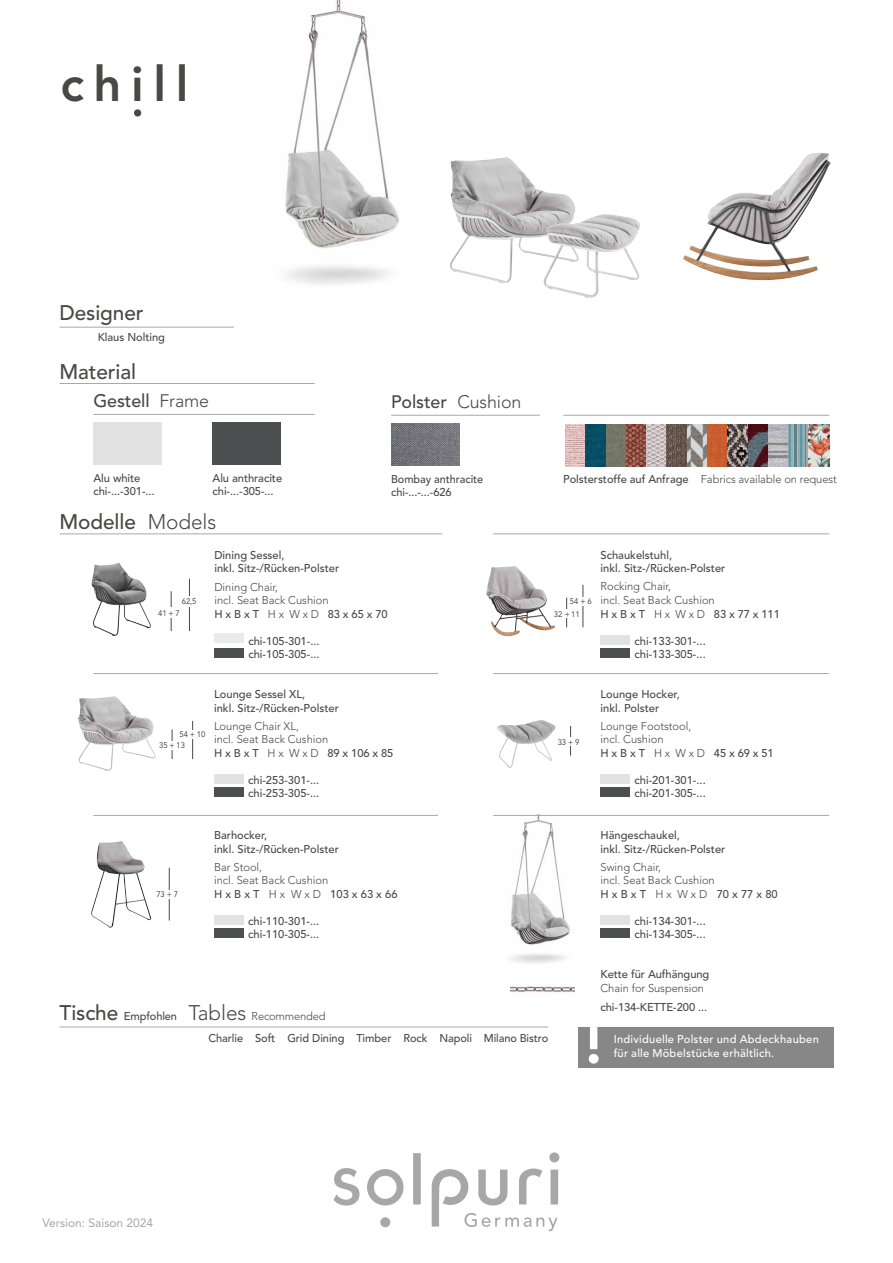
<style>
.page{position:relative;width:893px;height:1263px;background:#fff}
.page>*{position:absolute;margin:0;border:0;box-sizing:border-box;transform-origin:0 0}
.t1{font:800 48.6px "Avenir LT Std";letter-spacing:.2em;color:#484847}
.t2{font:500 21px "Avenir LT Std";letter-spacing:-.005em;color:#484847}
.t3{font:500 18px "Avenir LT Std";letter-spacing:-.005em;color:#484847}
.t4{font:12px "Avenir LT Std";color:#a7a7a8}
.t5{font:500 11.25px/13.5px "Avenir LT Std";color:#484847}
.t6{font:300 11.25px/13.5px "Avenir LT Std";color:#484847}
.t7{font:500 11.25px/14.2px "Avenir LT Std";letter-spacing:.025em;color:#fff}
.t8{font:8.1px "Avenir LT Std";letter-spacing:-.015em;color:#484847;scale:.95 1}
.s1{font-weight:300}
.s2{font-weight:500}
.s3{font-weight:500;font-size:21px}
.s4{font-size:21px}
</style>
<div class="page">
<svg style="left:367px;top:1169px;width:36px;height:36px"></svg>
<div style="left:413px;top:1153px;width:8px;height:51px;background:#a7a7a8"></div>
<div style="left:380px;top:1217px;width:10px;height:10px;background:#a7a7a8;border-radius:50%"></div>
<div style="left:549px;top:1152px;width:10px;height:10px;background:#a7a7a8;border-radius:50%"></div>
<div style="left:551px;top:1169px;width:7px;height:35px;background:#a7a7a8"></div>
<svg style="left:334px;top:1168px;width:25px;height:37px"></svg>
<svg style="left:432px;top:1168px;width:125px;height:63px"></svg>
<div style="left:578px;top:1027px;width:255px;height:40px;background:#868786"></div>
<svg style="left:589px;top:1027px;width:10px;height:37px"></svg>
<img style="left:510px;top:816px;width:60px;height:147px">
<img style="left:285px;top:0;width:114px;height:285px">
<hr style="left:60px;top:1027px;width:488px;height:1px;background:#a9a9aa">
<hr style="left:60px;top:534px;width:382px;height:1px;background:#a9a9aa">
<hr style="left:60px;top:383px;width:255px;height:1px;background:#a9a9aa">
<hr style="left:94px;top:673px;width:344px;height:1px;background:#a9a9aa">
<hr style="left:60px;top:327px;width:174px;height:1px;background:#a9a9aa">
<hr style="left:493px;top:815px;width:336px;height:1px;background:#a9a9aa">
<hr style="left:94px;top:815px;width:344px;height:1px;background:#a9a9aa">
<hr style="left:493px;top:534px;width:336px;height:1px;background:#a9a9aa">
<hr style="left:493px;top:673px;width:336px;height:1px;background:#a9a9aa">
<div style="left:134px;top:109px;width:7px;height:8px;background:#484847;border-radius:50%"></div>
<hr style="left:94px;top:414px;width:221px;height:1px;background:#a9a9aa">
<div style="left:94px;top:422px;width:68px;height:43px;background:#e1e2e1"></div>
<div style="left:213px;top:422px;width:68px;height:43px;background:#4b4f50"></div>
<div style="left:214px;top:774px;width:30px;height:9px;background:#e1e2e1"></div>
<div style="left:214px;top:787px;width:30px;height:10px;background:#4b4f50"></div>
<hr style="left:172px;top:729px;width:1px;height:30px;background:#484847">
<div style="left:157px;top:741px;width:30px;height:8px;background:#fff"></div>
<hr style="left:192px;top:721px;width:1px;height:38px;background:#484847">
<div style="left:178px;top:730px;width:29px;height:8px;background:#fff"></div>
<div style="left:600px;top:774px;width:30px;height:9px;background:#e1e2e1"></div>
<div style="left:600px;top:787px;width:30px;height:10px;background:#4b4f50"></div>
<hr style="left:570px;top:726px;width:1px;height:30px;background:#484847">
<div style="left:554px;top:738px;width:29px;height:8px;background:#fff"></div>
<div style="left:600px;top:635px;width:30px;height:9px;background:#e1e2e1"></div>
<div style="left:600px;top:648px;width:30px;height:10px;background:#4b4f50"></div>
<svg style="left:566px;top:605px;width:1px;height:22px"></svg>
<div style="left:552px;top:609px;width:30px;height:9px;background:#fff"></div>
<hr style="left:583px;top:585px;width:1px;height:42px;background:#484847">
<div style="left:566px;top:597px;width:30px;height:8px;background:#fff"></div>
<div style="left:600px;top:915px;width:30px;height:9px;background:#e1e2e1"></div>
<div style="left:600px;top:928px;width:30px;height:10px;background:#4b4f50"></div>
<img style="left:450px;top:157px;width:190px;height:141px">
<img style="left:683px;top:153px;width:137px;height:127px">
<img style="left:78px;top:696px;width:78px;height:75px">
<img style="left:497px;top:720px;width:58px;height:48px">
<div style="left:214px;top:915px;width:30px;height:9px;background:#e1e2e1"></div>
<div style="left:214px;top:928px;width:30px;height:10px;background:#4b4f50"></div>
<hr style="left:169px;top:868px;width:1px;height:52px;background:#484847">
<div style="left:152px;top:890px;width:30px;height:8px;background:#fff"></div>
<img style="left:91px;top:841px;width:60px;height:87px">
<img style="left:486px;top:566px;width:69px;height:70px">
<hr style="left:563px;top:415px;width:266px;height:1px;background:#a9a9aa">
<hr style="left:391px;top:415px;width:149px;height:1px;background:#a9a9aa">
<img style="left:391px;top:423px;width:68px;height:43px">
<div style="left:214px;top:633px;width:30px;height:10px;background:#e9ebe9"></div>
<div style="left:214px;top:648px;width:30px;height:10px;background:#4b4f50"></div>
<hr style="left:171px;top:591px;width:1px;height:40px;background:#484847">
<div style="left:156px;top:608px;width:26px;height:10px;background:#fff"></div>
<hr style="left:189px;top:579px;width:1px;height:52px;background:#484847">
<div style="left:181px;top:596px;width:17px;height:10px;background:#fff"></div>
<img style="left:91px;top:563px;width:60px;height:73px">
<img style="left:566px;top:424px;width:263px;height:43px">
<img style="left:511px;top:986px;width:63px;height:7px">
<h1 class="t1" style="left:60px;top:55px;width:130px">chill</h1>
<h2 class="t2" style="left:60px;top:301px;width:85px">Designer</h2>
<p class="t5" style="left:98px;top:331px;width:69px">Klaus Nolting</p>
<h2 class="t2" style="left:60px;top:359px;width:78px">Material</h2>
<h3 class="t3" style="left:94px;top:391px;width:117px">Gestell <span class="s1">Frame</span></h3>
<p class="t5" style="left:94px;top:471px;width:63px">Alu white chi-...-301-...</p>
<p class="t5" style="left:213px;top:471px;width:71px">Alu anthracite chi-...-305-...</p>
<h2 class="t2" style="left:60px;top:509px;width:158px">Modelle <span class="s1">Models</span></h2>
<h3 class="t3" style="left:391px;top:391px;width:132px">Polster <span class="s1">Cushion</span></h3>
<p class="t5" style="left:391px;top:472px;width:94px">Bombay anthracite chi-...-...-626</p>
<p class="t6" style="left:563px;top:472px;width:275px"><span class="s2">Polsterstoffe auf Anfrage</span> Fabrics available on request</p>
<p class="t8" style="left:182px;top:597px;width:17px">62,5</p>
<p class="t8" style="left:158px;top:608px;width:24px">41 + 7</p>
<p class="t5" style="left:214px;top:549px;width:126px">Dining Sessel,<br>inkl. Sitz-/Rücken-Polster</p>
<p class="t6" style="left:214px;top:580px;width:175px">Dining Chair,<br>incl. Seat Back Cushion<br><span class="s2">H x B x T</span> H x W x D <span class="s2">83 x 65 x 70</span></p>
<p class="t5" style="left:248px;top:634px;width:73px">chi-105-301-... chi-105-305-...</p>
<p class="t8" style="left:570px;top:597px;width:24px">54 + 6</p>
<p class="t8" style="left:554px;top:609px;width:29px">32 + 11</p>
<p class="t5" style="left:600px;top:549px;width:126px">Schaukelstuhl,<br>inkl. Sitz-/Rücken-Polster</p>
<p class="t6" style="left:600px;top:580px;width:181px">Rocking Chair,<br>incl. Seat Back Cushion<br><span class="s2">H x B x T</span> H x W x D <span class="s2">83 x 77 x 111</span></p>
<p class="t5" style="left:634px;top:634px;width:73px">chi-133-301-... chi-133-305-...</p>
<p class="t8" style="left:179px;top:730px;width:29px">54 + 10</p>
<p class="t8" style="left:159px;top:741px;width:29px">35 + 13</p>
<p class="t5" style="left:214px;top:688px;width:126px">Lounge Sessel XL,<br>inkl. Sitz-/Rücken-Polster</p>
<p class="t6" style="left:214px;top:719px;width:181px">Lounge Chair XL,<br>incl. Seat Back Cushion<br><span class="s2">H x B x T</span> H x W x D <span class="s2">89 x 106 x 85</span></p>
<p class="t5" style="left:248px;top:773px;width:73px">chi-253-301-... chi-253-305-...</p>
<p class="t8" style="left:558px;top:737px;width:24px">33 + 9</p>
<p class="t5" style="left:600px;top:688px;width:81px">Lounge Hocker, inkl. Polster</p>
<p class="t6" style="left:600px;top:719px;width:175px">Lounge Footstool,<br>incl. Cushion<br><span class="s2">H x B x T</span> H x W x D <span class="s2">45 x 69 x 51</span></p>
<p class="t5" style="left:634px;top:773px;width:73px">chi-201-301-... chi-201-305-...</p>
<p class="t8" style="left:156px;top:890px;width:24px">73 + 7</p>
<p class="t5" style="left:214px;top:829px;width:126px">Barhocker,<br>inkl. Sitz-/Rücken-Polster</p>
<p class="t6" style="left:214px;top:860px;width:185px">Bar Stool,<br>incl. Seat Back Cushion<br><span class="s2">H x B x T</span> H x W x D <span class="s2">103 x 63 x 66</span></p>
<p class="t5" style="left:248px;top:914px;width:73px">chi-110-301-... chi-110-305-...</p>
<p class="t6" style="left:60px;top:1009px;width:268px"><span class="s3">Tische</span> <span class="s2">Empfohlen</span> <span class="s4">Tables</span> Recommended</p>
<p class="t5" style="left:208px;top:1032px;width:341px">Charlie Soft Grid Dining Timber Rock Napoli Milano Bistro</p>
<p class="t5" style="left:600px;top:829px;width:126px">Hängeschaukel,<br>inkl. Sitz-/Rücken-Polster</p>
<p class="t6" style="left:600px;top:860px;width:179px">Swing Chair,<br>incl. Seat Back Cushion<br><span class="s2">H x B x T</span> H x W x D <span class="s2">70 x 77 x 80</span></p>
<p class="t5" style="left:634px;top:914px;width:73px">chi-134-301-... chi-134-305-...</p>
<p class="t5" style="left:600px;top:968px;width:110px">Kette für Aufhängung</p>
<p class="t6" style="left:600px;top:981px;width:105px">Chain for Suspension</p>
<p class="t5" style="left:600px;top:1001px;width:108px">chi-134-KETTE-200 ...</p>
<p class="t7" style="left:614px;top:1032px;width:207px">Individuelle Polster und Abdeckhauben für alle Möbelstücke erhältlich.</p>
<p class="t4" style="left:43px;top:1216px;width:112px">Version: Saison 2024</p>
</div>
